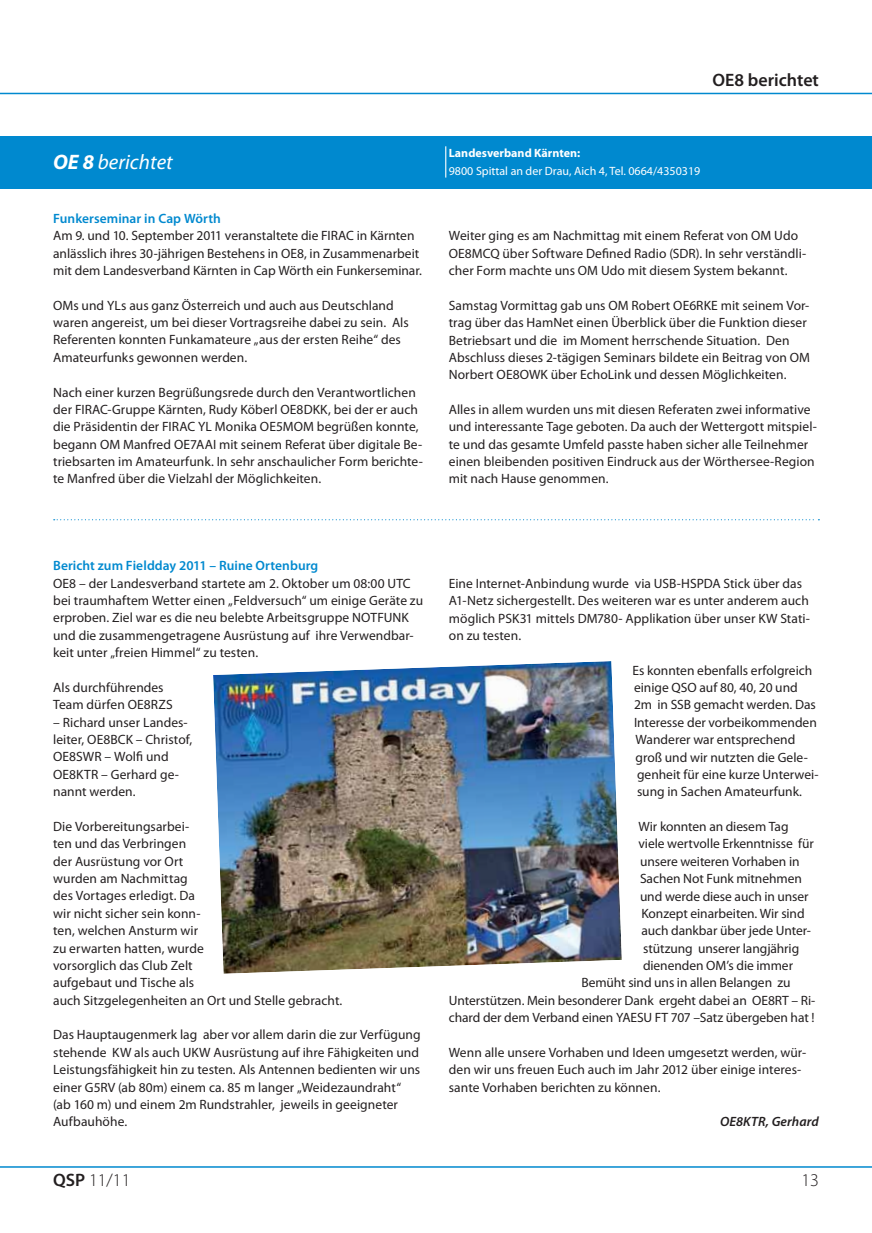
<style>
.page{position:relative;width:872px;height:1233px;background:#fff}
.page>*{position:absolute;margin:0;border:0;box-sizing:border-box;transform-origin:0 0}
.t1{font:italic 21px "Myriad Pro";color:#fff}
.t2{font:600 18px "Myriad Pro";color:#231f20}
.t3{font:300 18px "Myriad Pro";color:#231f20}
.t4{font:13.5px/17.4px "Myriad Pro";color:#231f20}
.t5{font:600 13.5px "Myriad Pro";letter-spacing:.005em;color:#0089cf}
.t6{font:italic 600 13.5px "Myriad Pro";letter-spacing:.01em;color:#231f20}
.t7{font:12px "Myriad Pro";color:#fff}
.t8{font:700 12px "Myriad Pro";color:#fff}
.s1{font-weight:700}
.s2{font-weight:600}
</style>
<div class="page">
<hr style="left:0;top:93px;width:872px;height:1px;background:#0089cf">
<hr style="left:0;top:1166px;width:872px;height:2px;background:#0089cf">
<div style="left:0;top:136px;width:872px;height:52px;background:#0089cf"></div>
<hr style="left:445px;top:146px;width:1px;height:32px;background:#fff">
<svg style="left:54px;top:519px;width:765px;height:1px"></svg>
<img style="left:213px;top:661px;width:409px;height:313px">
<h1 class="t1" style="left:53px;top:154px;width:121px"><span class="s1">OE 8</span> berichtet</h1>
<p class="t5" style="left:53px;top:213px;width:169px">Funkerseminar in Cap Wörth</p>
<p class="t4" style="left:53px;top:228px;width:370px">Am 9. und 10. September 2011 veranstaltete die FIRAC in Kärnten anlässlich ihres 30-jährigen Bestehens in OE8, in Zusammenarbeit mit dem Landesverband Kärnten in Cap Wörth ein Funkerseminar.</p>
<p class="t4" style="left:53px;top:297px;width:357px">OMs und YLs aus ganz Österreich und auch aus Deutschland waren angereist, um bei dieser Vortragsreihe dabei zu sein. Als Referenten konnten Funkamateure „aus der ersten Reihe“ des Amateurfunks gewonnen werden.</p>
<p class="t4" style="left:53px;top:384px;width:371px">Nach einer kurzen Begrüßungsrede durch den Verantwortlichen der FIRAC-Gruppe Kärnten, Rudy Köberl OE8DKK, bei der er auch die Präsidentin der FIRAC YL Monika OE5MOM begrüßen konnte, begann OM Manfred OE7AAI mit seinem Referat über digitale Be&shy;triebsarten im Amateurfunk. In sehr anschaulicher Form berichte&shy;te Manfred über die Vielzahl der Möglichkeiten.</p>
<h2 class="t2" style="left:712px;top:73px;width:108px">OE8 berichtet</h2>
<p class="t8" style="left:449px;top:149px;width:133px">Landesverband Kärnten:</p>
<p class="t7" style="left:449px;top:167px;width:253px">9800 Spittal an der Drau, Aich 4, Tel. 0664/4350319</p>
<p class="t4" style="left:449px;top:228px;width:359px">Weiter ging es am Nachmittag mit einem Referat von OM Udo<br>OE8MCQ über Software Defined Radio (SDR). In sehr verständli&shy;cher Form machte uns OM Udo mit diesem System bekannt.</p>
<p class="t4" style="left:449px;top:297px;width:363px">Samstag Vormittag gab uns OM Robert OE6RKE mit seinem Vor&shy;trag über das HamNet einen Überblick über die Funktion dieser Betriebsart und die im Moment herrschende Situation. Den Abschluss dieses 2-tägigen Seminars bildete ein Beitrag von OM Norbert OE8OWK über EchoLink und dessen Möglichkeiten.</p>
<p class="t4" style="left:449px;top:402px;width:369px">Alles in allem wurden uns mit diesen Referaten zwei informative und interessante Tage geboten. Da auch der Wettergott mitspiel&shy;te und das gesamte Umfeld passte haben sicher alle Teilnehmer einen bleibenden positiven Eindruck aus der Wörthersee-Region mit nach Hause genommen.</p>
<p class="t5" style="left:53px;top:561px;width:267px">Bericht zum Fieldday 2011 – Ruine Ortenburg</p>
<p class="t4" style="left:53px;top:575px;width:371px">OE8 – der Landesverband startete am 2. Oktober um 08:00 UTC bei traumhaftem Wetter einen „Feldversuch“ um einige Geräte zu erproben. Ziel war es die neu belebte Arbeitsgruppe NOTFUNK und die zusammengetragene Ausrüstung auf ihre Verwendbar&shy;keit unter „freien Himmel“ zu testen.</p>
<p class="t4" style="left:53px;top:680px;width:121px">Als durchführendes<br>Team dürfen OE8RZS</p>
<p class="t4" style="left:53px;top:714px;width:140px">– Richard unser Landes&shy;leiter, OE8BCK – Christof,<br>OE8SWR – Wolfi und<br>OE8KTR – Gerhard ge&shy;nannt werden.</p>
<p class="t4" style="left:53px;top:819px;width:291px">Die Vorbereitungsarbei-<br>ten und das Verbringen<br>der Ausrüstung vor Ort<br>wurden am Nachmittag<br>des Vortages erledigt. Da<br>wir nicht sicher sein konn-<br>ten, welchen Ansturm wir<br>zu erwarten hatten, wurde<br>vorsorglich das Club Zelt<br>aufgebaut und Tische als<br>auch Sitzgelegenheiten an Ort und Stelle gebracht.</p>
<p class="t4" style="left:53px;top:1027px;width:369px">Das Hauptaugenmerk lag aber vor allem darin die zur Verfügung stehende KW als auch UKW Ausrüstung auf ihre Fähigkeiten und Leistungsfähigkeit hin zu testen. Als Antennen bedienten wir uns einer G5RV (ab 80m) einem ca. 85 m langer „Weidezaundraht“ (ab 160 m) und einem 2m Rundstrahler, jeweils in geeigneter Aufbauhöhe.</p>
<p class="t4" style="left:449px;top:575px;width:363px">Eine Internet-Anbindung wurde via USB-HSPDA Stick über das A1-Netz sichergestellt. Des weiteren war es unter anderem auch möglich PSK31 mittels DM780- Applikation über unser KW Stati&shy;on zu testen.</p>
<p class="t4" style="left:632px;top:662px;width:188px">Es konnten ebenfalls erfolgreich einige QSO auf 80, 40, 20 und<br>2m in SSB gemacht werden. Das<br>Interesse der vorbeikommenden<br>Wanderer war entsprechend groß und wir nutzten die Gele&shy;genheit für eine kurze Unterwei&shy;sung in Sachen Amateurfunk.</p>
<p class="t4" style="left:638px;top:819px;width:152px">Wir konnten an diesem Tag</p>
<p class="t4" style="left:638px;top:836px;width:177px">viele wertvolle Erkenntnisse für</p>
<p class="t4" style="left:640px;top:853px;width:161px">unsere weiteren Vorhaben in</p>
<p class="t4" style="left:640px;top:871px;width:163px">Sachen Not Funk mitnehmen</p>
<p class="t4" style="left:640px;top:888px;width:170px">und werde diese auch in unser</p>
<p class="t4" style="left:641px;top:906px;width:165px">Konzept einarbeiten. Wir sind</p>
<p class="t4" style="left:641px;top:923px;width:171px">auch dankbar über jede Unter-</p>
<p class="t4" style="left:643px;top:940px;width:158px">stützung unserer langjährig</p>
<p class="t4" style="left:643px;top:958px;width:152px">dienenden OM’s die immer</p>
<p class="t4" style="left:581px;top:975px;width:211px">Bemüht sind uns in allen Belangen zu</p>
<p class="t4" style="left:449px;top:992px;width:368px">Unterstützen. Mein besonderer Dank ergeht dabei an OE8RT – Ri-</p>
<p class="t4" style="left:449px;top:1010px;width:367px">chard der dem Verband einen YAESU FT 707 –Satz übergeben hat !</p>
<p class="t4" style="left:449px;top:1044px;width:359px">Wenn alle unsere Vorhaben und Ideen umgesetzt werden, wür&shy;den wir uns freuen Euch auch im Jahr 2012 über einige interes&shy;sante Vorhaben berichten zu können.</p>
<p class="t6" style="left:720px;top:1117px;width:100px">OE8KTR, Gerhard</p>
<h2 class="t3" style="left:53px;top:1173px;width:79px"><span class="s2">QSP</span> 11/11</h2>
<h2 class="t3" style="left:801px;top:1173px;width:19px">13</h2>
</div>
